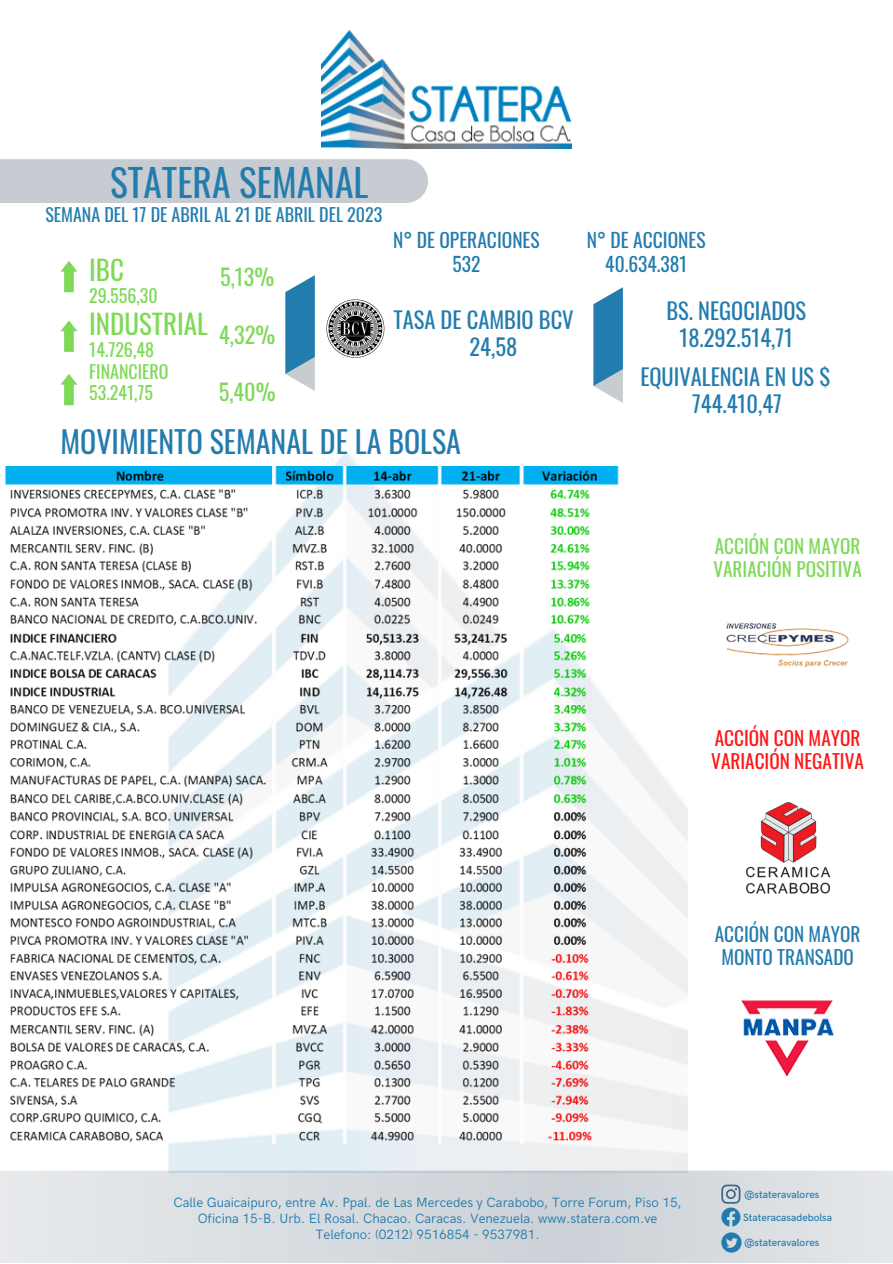
<style>
.page{position:relative;width:893px;height:1264px;background:#fff}
.page>*{position:absolute;margin:0;border:0;box-sizing:border-box;transform-origin:0 0}
.t1{font:37.5px "Oswald";color:#237cae}
.t2{font:30px "Oswald";color:#237cae}
.t3{font:27px "Oswald";color:#7ed957}
.t4{font:22.5px/27px "Oswald";color:#237cae;text-align:center}
.t5{font:22.2px "Oswald";color:#7ed957}
.t6{font:19.5px/23.5px "Oswald";color:#237cae;text-align:center}
.t7{font:19.2px/22.8px "Oswald";color:#7ed957}
.t8{font:19.2px/22.8px "Oswald";color:#ff1616}
.t9{font:19.2px/22.8px "Oswald";color:#237cae;text-align:center}
.t10{font:18px/21.3px "Oswald";color:#7ed957}
.t11{font:18px "Oswald";color:#237cae}
.t12{font:13.5px/15.8px "HK Grotesk";color:#237cae;text-align:center}
.t13{font:500 10.5px/23px "HK Grotesk";color:#237cae}
</style>
<div class="page">
<svg style="left:593px;top:287px;width:30px;height:116px"></svg>
<svg style="left:0;top:1170px;width:892px;height:92px;fill:#d9dde1"></svg>
<svg style="left:721px;top:1184px;width:19px;height:42px"></svg>
<svg style="left:721px;top:1232px;width:20px;height:20px"></svg>
<svg style="left:285px;top:275px;width:30px;height:116px"></svg>
<img style="left:327px;top:300px;width:57px;height:57px">
<svg style="left:60px;top:374px;width:17px;height:31px"></svg>
<svg style="left:60px;top:261px;width:17px;height:31px"></svg>
<svg style="left:60px;top:320px;width:17px;height:32px"></svg>
<div style="left:0;top:159px;width:406px;height:44px;background:#c6ccd2"></div>
<img style="left:321px;top:30px;width:251px;height:118px">
<img style="left:4px;top:466px;width:632px;height:704px">
<img style="left:726px;top:622px;width:123px;height:46px">
<img style="left:746px;top:802px;width:85px;height:91px">
<img style="left:741px;top:1000px;width:93px;height:77px">
<h1 class="t1" style="left:110px;top:153px;width:260px">STATERA SEMANAL</h1>
<h3 class="t11" style="left:45px;top:200px;width:338px">SEMANA DEL 17 DE ABRIL AL 21 DE ABRIL DEL 2023</h3>
<h3 class="t3" style="left:89px;top:248px;width:36px">IBC</h3>
<h3 class="t10" style="left:89px;top:284px;width:70px">29.556,30</h3>
<h3 class="t3" style="left:89px;top:302px;width:120px">INDUSTRIAL</h3>
<h3 class="t10" style="left:89px;top:338px;width:81px">14.726,48<br>FINANCIERO<br>53.241,75</h3>
<h3 class="t5" style="left:220px;top:260px;width:56px">5,13%</h3>
<h3 class="t5" style="left:219px;top:317px;width:57px">4,32%</h3>
<h3 class="t5" style="left:219px;top:374px;width:58px">5,40%</h3>
<h3 class="t6" style="left:393px;top:228px;width:148px">N° DE OPERACIONES<br>532</h3>
<h3 class="t6" style="left:587px;top:228px;width:120px">N° DE ACCIONES<br>40.634.381</h3>
<h3 class="t4" style="left:666px;top:297px;width:141px">BS. NEGOCIADOS<br>18.292.514,71</h3>
<h3 class="t4" style="left:469px;top:306px;width:106px;text-align:left;text-indent:-76px">TASA DE CAMBIO BCV<br>24,58</h3>
<h3 class="t4" style="left:640px;top:362px;width:192px">EQUIVALENCIA EN US $<br>744.410,47</h3>
<h2 class="t2" style="left:60px;top:418px;width:402px">MOVIMIENTO SEMANAL DE LA BOLSA</h2>
<h3 class="t7" style="left:713px;top:533px;width:150px">ACCIÓN CON MAYOR<br>VARIACIÓN POSITIVA</h3>
<h3 class="t8" style="left:711px;top:726px;width:154px">ACCIÓN CON MAYOR<br>VARIACIÓN NEGATIVA</h3>
<h3 class="t9" style="left:714px;top:921px;width:147px">ACCIÓN CON MAYOR<br>MONTO TRANSADO</h3>
<p class="t12" style="left:173px;top:1195px;width:509px">Calle Guaicaipuro, entre Av. Ppal. de Las Mercedes y Carabobo, Torre Forum, Piso 15,<br>Oficina 15-B. Urb. El Rosal. Chacao. Caracas. Venezuela. www.statera.com.ve<br>Telefono: (0212) 9516854 - 9537981.</p>
<p class="t13" style="left:743px;top:1183px;width:91px">@stateravalores<br>Stateracasadebolsa</p>
<p class="t13" style="left:744px;top:1231px;width:77px">@stateravalores</p>
</div>
